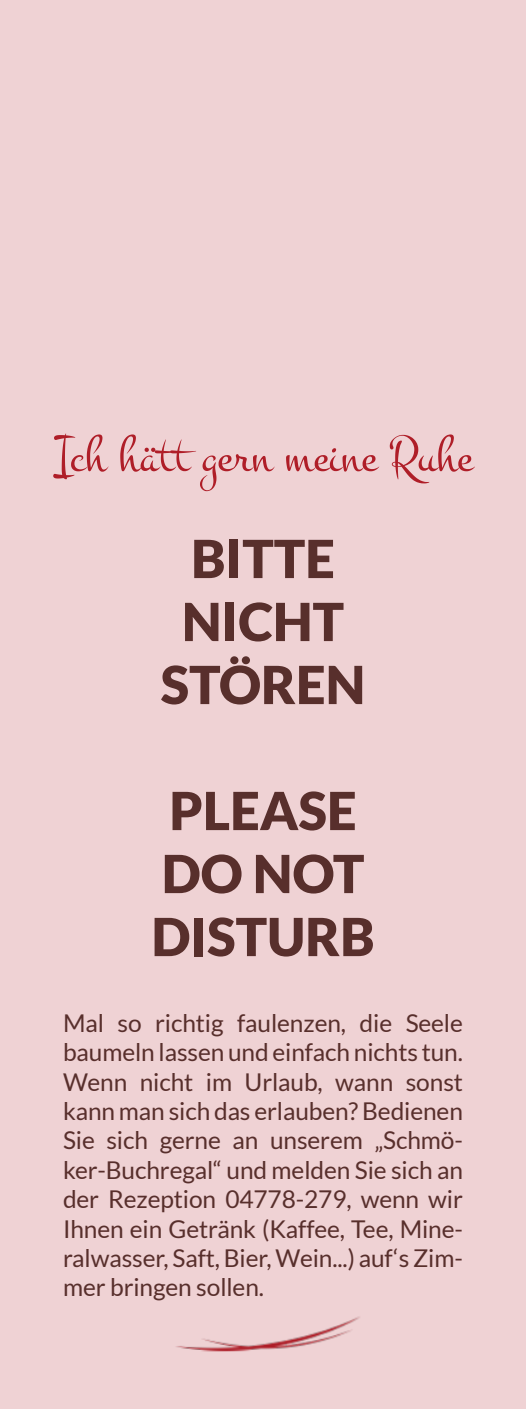
<style>
.page{position:relative;width:526px;height:1409px;background:#efd2d4}
.page>*{position:absolute;margin:0;border:0;box-sizing:border-box;transform-origin:0 0}
.t1{font:900 52.5px/63px "Lato";color:#582f2c;text-align:center}
.t2{font:52.5px "Montez";color:#af1e28}
.t3{font:24.5px/29.4px "Lato";letter-spacing:-.005em;color:#582f2c;text-align:justify}
</style>
<div class="page">
<img style="left:176px;top:1316px;width:184px;height:35px">
<h1 class="t2" style="left:55px;top:423px;width:419px">Ich hätt gern meine Ruhe</h1>
<h1 class="t1" style="left:161px;top:526px;width:206px">BITTE<br>NICHT<br>STÖREN</h1>
<h1 class="t1" style="left:151px;top:778px;width:225px">PLEASE<br>DO NOT<br>DISTURB</h1>
<p class="t3" style="left:63px;top:1008px;width:401px">Mal so richtig faulenzen, die Seele baumeln lassen und einfach nichts tun.<br>Wenn nicht im Urlaub, wann sonst kann man sich das erlauben? Bedienen Sie sich gerne an unserem „Schmö&shy;ker-Buchregal“ und melden Sie sich an der Rezeption 04778-279, wenn wir Ihnen ein Getränk (Kaffee, Tee, Mine&shy;ralwasser, Saft, Bier, Wein...) auf‘s Zim&shy;mer bringen sollen.</p>
</div>
